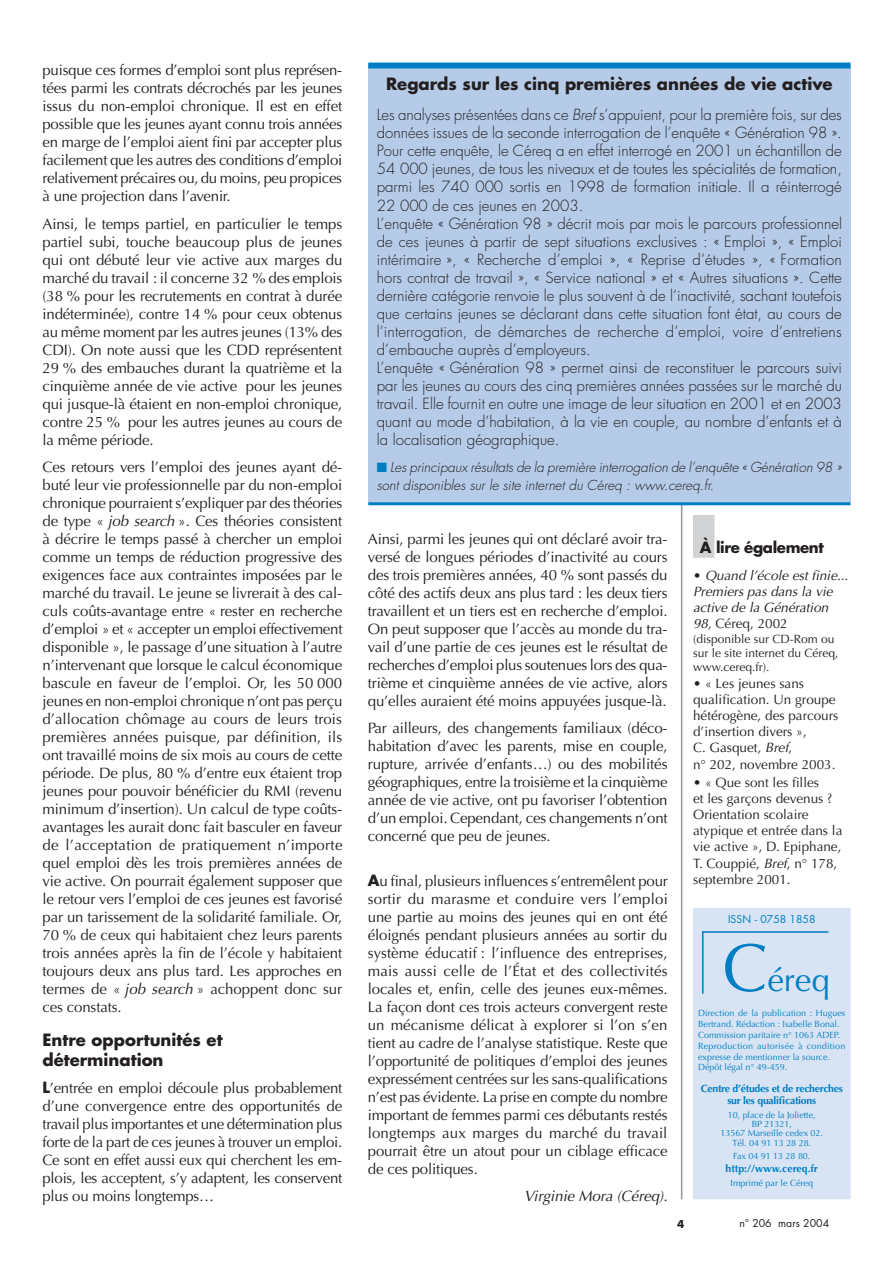
<style>
.page{position:relative;width:893px;height:1263px;background:#fff}
.page>*{position:absolute;margin:0;border:0;box-sizing:border-box;transform-origin:0 0}
.t1{font:33px "Optima";color:#007ec3}
.t2{font:700 16.5px/19.8px "Futura";color:#231f20}
.t3{font:15px/18px "Optima";letter-spacing:-.01em;color:#231f20;text-align:justify}
.t4{font:300 15px/18px "Futura";color:#231f20}
.t5{font:italic 15px "Optima";color:#231f20}
.t6{font:700 15px "Futura";letter-spacing:-.025em;color:#231f20}
.t7{font:13.5px/16.2px "Optima";color:#231f20}
.t8{font:italic 300 13.5px/18px "Futura";color:#231f20}
.t9{font:italic 13.5px/16.2px "Optima";color:#231f20}
.t10{font:12px/14.4px "Optima";color:#231f20}
.t11{font:700 10.5px/12.6px "Optima";letter-spacing:-.025em;color:#007ec3;text-align:center}
.t12{font:700 10.5px "Optima";color:#007ec3}
.t13{font:10.5px "Futura";color:#007ec3}
.t14{font:10.5px "Futura";color:#231f20}
.t15{font:700 10.5px "Futura";color:#231f20}
.t16{font:9px/10.8px "Optima";color:#007ec3}
.s1{font-style:italic}
.s2{font-family:"Futura";font-weight:700}
.s3{color:#007ec3}
.s4{font-style:normal}
.s5{font-family:"Optima"}
.s6{font-size:67.5px}
</style>
<div class="page">
<hr style="left:681px;top:64px;width:1px;height:1135px;background:#939598">
<div style="left:693px;top:908px;width:157px;height:291px;background:#d8e4f3"></div>
<hr style="left:702px;top:931px;width:126px;height:2px;background:#007ec3">
<hr style="left:702px;top:931px;width:1px;height:63px;background:#007ec3">
<div style="left:693px;top:515px;width:21px;height:42px;background:#d1d2d4"></div>
<div style="left:368px;top:64px;width:482px;height:438px;background:#b5cbe8"></div>
<div style="left:368px;top:63px;width:482px;height:6px;background:#007ec3"></div>
<hr style="left:368px;top:502px;width:482px;height:3px;background:#007ec3">
<p class="t3" style="left:43px;top:62px;width:301px">puisque ces formes d’emploi sont plus représen&shy;tées parmi les contrats décrochés par les jeunes issus du non-emploi chronique. Il est en effet possible que les jeunes ayant connu trois années en marge de l’emploi aient fini par accepter plus facilement que les autres des conditions d’emploi relativement précaires ou, du moins, peu propices à une projection dans l’avenir.</p>
<p class="t3" style="left:43px;top:215px;width:301px">Ainsi, le temps partiel, en particulier le temps partiel subi, touche beaucoup plus de jeunes qui ont débuté leur vie active aux marges du marché du travail : il concerne 32 % des emplois (38 % pour les recrutements en contrat à durée indéterminée), contre 14 % pour ceux obtenus au même moment par les autres jeunes (13% des CDI). On note aussi que les CDD représentent 29 % des embauches durant la quatrième et la cinquième année de vie active pour les jeunes qui jusque-là étaient en non-emploi chronique, contre 25 % pour les autres jeunes au cours de la même période.</p>
<p class="t3" style="left:43px;top:458px;width:301px">Ces retours vers l’emploi des jeunes ayant dé&shy;buté leur vie professionnelle par du non-emploi chronique pourraient s’expliquer par des théories de type « <span class="s1">job search</span> ». Ces théories consistent à décrire le temps passé à chercher un emploi comme un temps de réduction progressive des exigences face aux contraintes imposées par le marché du travail. Le jeune se livrerait à des cal&shy;culs coûts-avantage entre « rester en recherche d’emploi » et « accepter un emploi effectivement disponible », le passage d’une situation à l’autre n’intervenant que lorsque le calcul économique bascule en faveur de l’emploi. Or, les 50 000 jeunes en non-emploi chronique n’ont pas perçu d’allocation chômage au cours de leurs trois premières années puisque, par définition, ils ont travaillé moins de six mois au cours de cette période. De plus, 80 % d’entre eux étaient trop jeunes pour pouvoir bénéficier du RMI (revenu minimum d’insertion). Un calcul de type coûts&shy;avantages les aurait donc fait basculer en faveur de l’acceptation de pratiquement n’importe quel emploi dès les trois premières années de vie active. On pourrait également supposer que le retour vers l’emploi de ces jeunes est favorisé par un tarissement de la solidarité familiale. Or, 70 % de ceux qui habitaient chez leurs parents trois années après la fin de l’école y habitaient toujours deux ans plus tard. Les approches en termes de « <span class="s1">job search</span> » achoppent donc sur ces constats.</p>
<p class="t2" style="left:43px;top:1030px;width:182px">Entre opportunités et détermination</p>
<p class="t3" style="left:43px;top:1079px;width:301px"><span class="s2">L</span>’entrée en emploi découle plus probablement d’une convergence entre des opportunités de travail plus importantes et une détermination plus forte de la part de ces jeunes à trouver un emploi.<br>Ce sont en effet aussi eux qui cherchent les em&shy;plois, les acceptent, s’y adaptent, les conservent plus ou moins longtemps…</p>
<p class="t2" style="left:386px;top:73px;width:448px">Regards sur les cinq premières années de vie active</p>
<p class="t4" style="left:377px;top:106px;width:467px">Les analyses présentées dans ce <span class="s1">Bref</span> s’appuient, pour la première fois, sur des données issues de la seconde interrogation de l’enquête « Génération 98 ».<br>Pour cette enquête, le Céreq a en effet interrogé en 2001 un échantillon de 54 000 jeunes, de tous les niveaux et de toutes les spécialités de formation, parmi les 740 000 sortis en 1998 de formation initiale. Il a réinterrogé 22 000 de ces jeunes en 2003.<br>L’enquête « Génération 98 » décrit mois par mois le parcours professionnel de ces jeunes à partir de sept situations exclusives : « Emploi », « Emploi intérimaire », « Recherche d’emploi », « Reprise d’études », « Formation hors contrat de travail », « Service national » et « Autres situations ». Cette dernière catégorie renvoie le plus souvent à de l’inactivité, sachant toutefois que certains jeunes se déclarant dans cette situation font état, au cours de l’interrogation, de démarches de recherche d’emploi, voire d’entretiens d’embauche auprès d’employeurs.<br>L’enquête « Génération 98 » permet ainsi de reconstituer le parcours suivi par les jeunes au cours des cinq premières années passées sur le marché du travail. Elle fournit en outre une image de leur situation en 2001 et en 2003 quant au mode d’habitation, à la vie en couple, au nombre d’enfants et à la localisation géographique.</p>
<p class="t8" style="left:377px;top:458px;width:467px"><span class="s3">■</span> Les principaux résultats de la première interrogation de l’enquête « Génération 98 » sont disponibles sur le site internet du Céreq : www.cereq.fr.</p>
<p class="t3" style="left:368px;top:530px;width:301px">Ainsi, parmi les jeunes qui ont déclaré avoir tra&shy;versé de longues périodes d’inactivité au cours des trois premières années, 40 % sont passés du côté des actifs deux ans plus tard : les deux tiers travaillent et un tiers est en recherche d’emploi.<br>On peut supposer que l’accès au monde du tra&shy;vail d’une partie de ces jeunes est le résultat de recherches d’emploi plus soutenues lors des qua&shy;trième et cinquième années de vie active, alors qu’elles auraient été moins appuyées jusque-là.</p>
<p class="t3" style="left:368px;top:719px;width:301px">Par ailleurs, des changements familiaux (déco&shy;habitation d’avec les parents, mise en couple, rupture, arrivée d’enfants…) ou des mobilités géographiques, entre la troisième et la cinquième année de vie active, ont pu favoriser l’obtention d’un emploi. Cependant, ces changements n’ont concerné que peu de jeunes.</p>
<p class="t3" style="left:368px;top:872px;width:301px"><span class="s2">A</span>u final, plusieurs influences s’entremêlent pour sortir du marasme et conduire vers l’emploi une partie au moins des jeunes qui en ont été éloignés pendant plusieurs années au sortir du système éducatif : l’influence des entreprises, mais aussi celle de l’État et des collectivités locales et, enfin, celle des jeunes eux-mêmes.<br>La façon dont ces trois acteurs convergent reste un mécanisme délicat à explorer si l’on s’en tient au cadre de l’analyse statistique. Reste que l’opportunité de politiques d’emploi des jeunes expressément centrées sur les sans-qualifications n’est pas évidente. La prise en compte du nombre important de femmes parmi ces débutants restés longtemps aux marges du marché du travail pourrait être un atout pour un ciblage efficace de ces politiques.</p>
<p class="t5" style="left:524px;top:1187px;width:145px">Virginie Mora (Céreq).</p>
<p class="t6" style="left:700px;top:536px;width:125px">À lire également</p>
<p class="t9" style="left:693px;top:567px;width:157px"><span class="s4">•</span> Quand l’école est finie...<br>Premiers pas dans la vie active de la Génération<br>98<span class="s4">, Céreq, 2002</span></p>
<p class="t10" style="left:693px;top:631px;width:147px">(disponible sur CD-Rom ou sur le site internet du Céreq, www.cereq.fr).</p>
<p class="t7" style="left:693px;top:675px;width:147px">• « Les jeunes sans qualification. Un groupe hétérogène, des parcours d’insertion divers »,<br>C. Gasquet, <span class="s1">Bref</span>,<br>n° 202, novembre 2003.</p>
<p class="t7" style="left:693px;top:774px;width:151px">• « Que sont les filles<br>et les garçons devenus ?<br>Orientation scolaire atypique et entrée dans la vie active », D. Epiphane,<br>T. Couppié, <span class="s1">Bref</span>, n° 178, septembre 2001.</p>
<p class="t15" style="left:677px;top:1216px;width:9px">4</p>
<p class="t13" style="left:728px;top:912px;width:89px">ISSN <span class="s5">-</span> 0758 1858</p>
<h1 class="t1" style="left:722px;top:960px;width:109px"><span class="s6">C</span>éreq</h1>
<p class="t16" style="left:698px;top:1008px;width:149px">Direction de la publication : Hugues Bertrand. Rédaction : Isabelle Bonal.<br>Commission paritaire n° 1063 ADEP.<br>Reproduction autorisée à condition expresse de mentionner la source.<br>Dépôt légal n° 49-459.</p>
<p class="t11" style="left:701px;top:1082px;width:144px">Centre d’études et de recherches sur les qualifications</p>
<p class="t16" style="left:720px;top:1110px;width:104px;line-height:9px;text-align:center">10, place de la Joliette,<br>BP 21321,<br>13567 Marseille cedex 02.</p>
<p class="t16" style="left:732px;top:1137px;width:80px;line-height:12.6px">Tél. 04 91 13 28 28.<br>Fax 04 91 13 28 80.</p>
<p class="t12" style="left:726px;top:1162px;width:94px">http://www.cereq.fr</p>
<p class="t16" style="left:730px;top:1178px;width:84px">Imprimé par le Céreq</p>
<p class="t14" style="left:739px;top:1216px;width:91px">n° 206 mars 2004</p>
</div>
